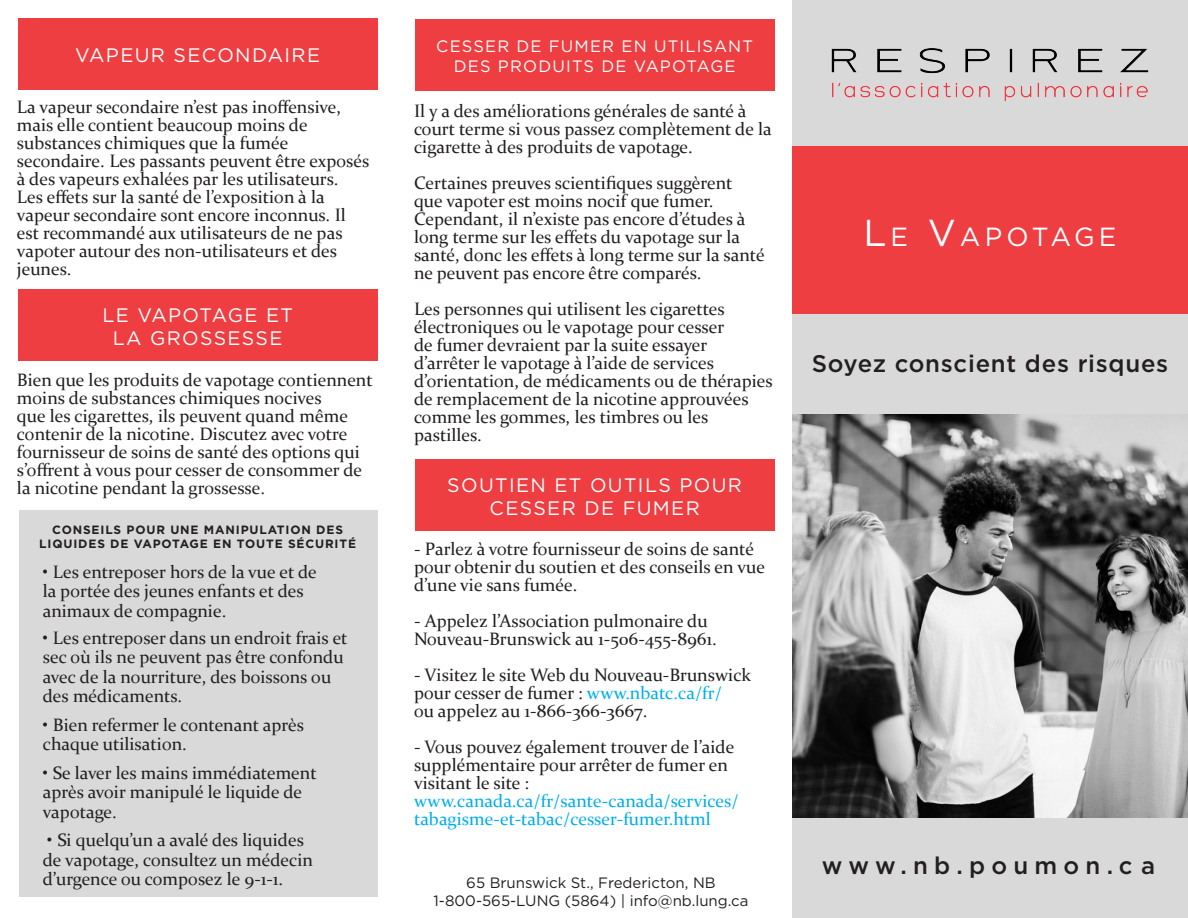
<style>
.page{position:relative;width:1188px;height:918px;background:#fff}
.page>*{position:absolute;margin:0;border:0;box-sizing:border-box;transform-origin:0 0}
.t1{font:26.25px "Gotham";letter-spacing:.135em;color:#fff}
.t2{font:500 24px "Gotham";letter-spacing:.03em;color:#231f20}
.t3{font:500 24px "Gotham";letter-spacing:.26em;color:#231f20}
.t4{font:19.5px/23.4px "Gotham";letter-spacing:.07em;color:#fff;text-align:center}
.t5{font:18px/18px "Constantia";color:#231f20}
.t6{font:18px/18px "Constantia";color:#00aeef}
.t7{font:16.5px/19.8px "Gotham";letter-spacing:.07em;color:#fff;text-align:center}
.t8{font:15px "Gotham";color:#231f20}
.t9{font:700 12px/14.4px "Gotham";letter-spacing:.07em;color:#231f20;text-align:center}
.s1{color:#00aeef}
.s2{font-size:37.5px}
</style>
<div class="page">
<div style="left:793px;top:0;width:395px;height:918px;background:#d9d9d9"></div>
<div style="left:793px;top:146px;width:395px;height:168px;background:#ef3e42"></div>
<div style="left:415px;top:20px;width:360px;height:72px;background:#ef3e42"></div>
<div style="left:18px;top:18px;width:360px;height:72px;background:#ef3e42"></div>
<div style="left:18px;top:290px;width:360px;height:72px;background:#ef3e42"></div>
<div style="left:415px;top:459px;width:360px;height:72px;background:#ef3e42"></div>
<div style="left:19px;top:510px;width:359px;height:387px;background:#d9d9d9"></div>
<img style="left:792px;top:414px;width:395px;height:403px">
<img style="left:792px;top:12px;width:357px;height:125px">
<p class="t4" style="left:75px;top:43px;width:246px">VAPEUR SECONDAIRE</p>
<p class="t5" style="left:17px;top:97px;width:354px">La vapeur secondaire n’est pas inoffensive, mais elle contient beaucoup moins de substances chimiques que la fumée secondaire. Les passants peuvent être exposés à des vapeurs exhalées par les utilisateurs.<br>Les effets sur la santé de l’exposition à la vapeur secondaire sont encore inconnus. Il est recommandé aux utilisateurs de ne pas vapoter autour des non-utilisateurs et des jeunes.</p>
<p class="t4" style="left:102px;top:303px;width:192px">LE VAPOTAGE ET</p>
<p class="t4" style="left:113px;top:326px;width:171px">LA GROSSESSE</p>
<p class="t5" style="left:17px;top:370px;width:357px">Bien que les produits de vapotage contiennent moins de substances chimiques nocives<br>que les cigarettes, ils peuvent quand même contenir de la nicotine. Discutez avec votre fournisseur de soins de santé des options qui s’offrent à vous pour cesser de consommer de la nicotine pendant la grossesse.</p>
<p class="t9" style="left:39px;top:522px;width:318px">CONSEILS POUR UNE MANIPULATION DES<br>LIQUIDES DE VAPOTAGE EN TOUTE SÉCURITÉ</p>
<p class="t5" style="left:43px;top:561px;width:276px;line-height:19.5px">• Les entreposer hors de la vue et de la portée des jeunes enfants et des animaux de compagnie.</p>
<p class="t5" style="left:43px;top:627px;width:306px;line-height:19.5px">• Les entreposer dans un endroit frais et sec où ils ne peuvent pas être confondu avec de la nourriture, des boissons ou des médicaments.</p>
<p class="t5" style="left:43px;top:714px;width:263px;line-height:19.5px">• Bien refermer le contenant après chaque utilisation.</p>
<p class="t5" style="left:43px;top:762px;width:275px;line-height:19.5px">• Se laver les mains immédiatement après avoir manipulé le liquide de vapotage.</p>
<p class="t5" style="left:43px;top:829px;width:272px;line-height:19.5px">• Si quelqu’un a avalé des liquides de vapotage, consultez un médecin d’urgence ou composez le 9-1-1.</p>
<p class="t7" style="left:436px;top:36px;width:318px">CESSER DE FUMER EN UTILISANT<br>DES PRODUITS DE VAPOTAGE</p>
<p class="t5" style="left:414px;top:101px;width:359px">Il y a des améliorations générales de santé à court terme si vous passez complètement de la cigarette à des produits de vapotage.</p>
<p class="t5" style="left:414px;top:173px;width:352px">Certaines preuves scientifiques suggèrent que vapoter est moins nocif que fumer.<br>Cependant, il n’existe pas encore d’études à long terme sur les effets du vapotage sur la santé, donc les effets à long terme sur la santé ne peuvent pas encore être comparés.</p>
<p class="t5" style="left:414px;top:299px;width:360px">Les personnes qui utilisent les cigarettes électroniques ou le vapotage pour cesser<br>de fumer devraient par la suite essayer d’arrêter le vapotage à l’aide de services d’orientation, de médicaments ou de thérapies de remplacement de la nicotine approuvées comme les gommes, les timbres ou les pastilles.</p>
<p class="t4" style="left:447px;top:473px;width:296px">SOUTIEN ET OUTILS POUR<br>CESSER DE FUMER</p>
<p class="t5" style="left:414px;top:539px;width:353px">- Parlez à votre fournisseur de soins de santé pour obtenir du soutien et des conseils en vue d’une vie sans fumée.</p>
<p class="t5" style="left:414px;top:611px;width:304px">- Appelez l’Association pulmonaire du<br>Nouveau-Brunswick au 1-506-455-8961.</p>
<p class="t5" style="left:414px;top:665px;width:339px">- Visitez le site Web du Nouveau-Brunswick pour cesser de fumer : <span class="s1">www.nbatc.ca/fr/<br></span>ou appelez au 1-866-366-3667.</p>
<p class="t5" style="left:414px;top:737px;width:322px">- Vous pouvez également trouver de l’aide supplémentaire pour arrêter de fumer en visitant le site :</p>
<p class="t6" style="left:414px;top:791px;width:326px">www.canada.ca/fr/sante-canada/services/ tabagisme-et-tabac/cesser-fumer.html</p>
<p class="t8" style="left:466px;top:873px;width:251px">65 Brunswick St., Fredericton, NB</p>
<p class="t8" style="left:434px;top:891px;width:316px">1-800-565-LUNG (5864) | info@nb.lung.ca</p>
<p class="t1" style="left:863px;top:220px;width:255px"><span class="s2">L</span>E <span class="s2">V</span>APOTAGE</p>
<p class="t2" style="left:812px;top:348px;width:358px">Soyez conscient des risques</p>
<p class="t3" style="left:822px;top:850px;width:335px">www.nb.poumon.ca</p>
</div>
